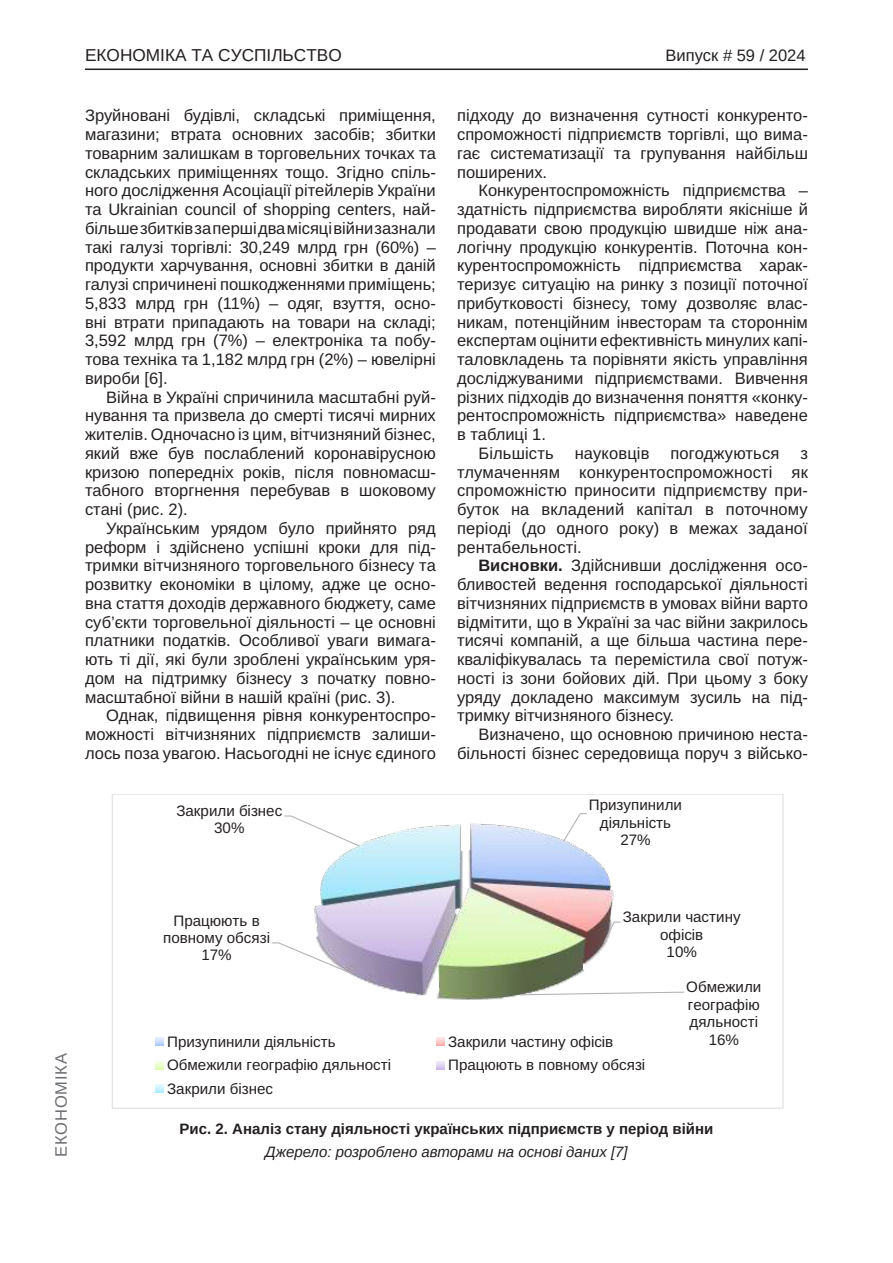
<style>
.page{position:relative;width:893px;height:1263px;background:#fff}
.page>*{position:absolute;margin:0;border:0;box-sizing:border-box;transform-origin:0 0}
.t1{font:17.25px "Arimo";color:#231f20}
.Текст_основной_G{font:16.5px/18.8px "Arimo";color:#231f20;text-align:justify}
.t2{font:16.5px "Arimo";color:#231f20}
.t3{font:16.5px "Arimo";letter-spacing:.05em;color:#6c6d70}
.t4{font:15.15px/17.4px "Arimo Roman";color:#231f20;text-align:center}
.Рисунок_N{font:700 15px "Arimo";color:#231f20}
.Джерело{font:italic 15px "Arimo";color:#231f20}
.s1{font-weight:700}
</style>
<div class="page">
<hr style="left:85px;top:69px;width:723px;height:1px;background:#231f20">
<img style="left:314px;top:823px;width:300px;height:177px">
<svg style="left:562px;top:813px;width:26px;height:29px"></svg>
<svg style="left:603px;top:921px;width:18px;height:23px"></svg>
<svg style="left:519px;top:991px;width:165px;height:5px"></svg>
<svg style="left:272px;top:942px;width:81px;height:33px"></svg>
<svg style="left:284px;top:815px;width:77px;height:32px"></svg>
<svg style="left:156px;top:1038px;width:8px;height:8px"></svg>
<svg style="left:437px;top:1038px;width:8px;height:8px"></svg>
<svg style="left:156px;top:1061px;width:8px;height:8px"></svg>
<svg style="left:437px;top:1061px;width:8px;height:8px"></svg>
<svg style="left:156px;top:1085px;width:8px;height:8px"></svg>
<p class="t1" style="left:85px;top:45px;width:258px">ЕКОНОМІКА ТА СУСПІЛЬСТВО</p>
<p class="t2" style="left:665px;top:46px;width:142px">Випуск # 59 / 2024</p>
<p class="Текст_основной_G" style="left:85px;top:106px;width:352px">Зруйновані будівлі, складські приміщення, магазини; втрата основних засобів; збитки товарним залишкам в торговельних точках та складських приміщеннях тощо. Згідно спіль&shy;ного дослідження Асоціації рітейлерів України та Ukrainian council of shopping centers, най&shy;більше збитків за перші два місяці війни зазнали такі галузі торгівлі: 30,249 млрд грн (60%) – продукти харчування, основні збитки в даній галузі спричинені пошкодженнями приміщень; 5,833 млрд грн (11%) – одяг, взуття, осно&shy;вні втрати припадають на товари на складі; 3,592 млрд грн (7%) – електроніка та побу&shy;това техніка та 1,182 млрд грн (2%) – ювелірні вироби [6].</p>
<p class="Текст_основной_G" style="left:85px;top:388px;width:352px;text-indent:21px">Війна в Україні спричинила масштабні руй&shy;нування та призвела до смерті тисячі мирних жителів. Одночасно із цим, вітчизняний бізнес, який вже був послаблений коронавірусною кризою попередніх років, після повномасш&shy;табного вторгнення перебував в шоковому стані (рис. 2).</p>
<p class="Текст_основной_G" style="left:85px;top:519px;width:352px;text-indent:21px">Українським урядом було прийнято ряд реформ і здійснено успішні кроки для під&shy;тримки вітчизняного торговельного бізнесу та розвитку економіки в цілому, адже це осно&shy;вна стаття доходів державного бюджету, саме суб’єкти торговельної діяльності – це основні платники податків. Особливої уваги вимага&shy;ють ті дії, які були зроблені українським уря&shy;дом на підтримку бізнесу з початку повно&shy;масштабної війни в нашій країні (рис. 3).</p>
<p class="Текст_основной_G" style="left:85px;top:706px;width:352px;text-indent:21px">Однак, підвищення рівня конкурентоспро&shy;можності вітчизняних підприємств залиши&shy;лось поза увагою. Насьогодні не існує єдиного</p>
<p class="t4" style="left:176px;top:802px;width:107px">Закрили бізнес<br>30%</p>
<p class="Текст_основной_G" style="left:457px;top:106px;width:352px">підходу до визначення сутності конкуренто&shy;спроможності підприємств торгівлі, що вима&shy;гає систематизації та групування найбільш поширених.</p>
<p class="Текст_основной_G" style="left:457px;top:181px;width:352px;text-indent:21px">Конкурентоспроможність підприємства – здатність підприємства виробляти якісніше й продавати свою продукцію швидше ніж ана&shy;логічну продукцію конкурентів. Поточна кон&shy;курентоспроможність підприємства харак&shy;теризує ситуацію на ринку з позиції поточної прибутковості бізнесу, тому дозволяє влас&shy;никам, потенційним інвесторам та стороннім експертам оцінити ефективність минулих капі&shy;таловкладень та порівняти якість управління досліджуваними підприємствами. Вивчення різних підходів до визначення поняття «конку&shy;рентоспроможність підприємства» наведене в таблиці 1.</p>
<p class="Текст_основной_G" style="left:478px;top:444px;width:77px">Більшість</p>
<p class="Текст_основной_G" style="left:575px;top:444px;width:76px">науковців</p>
<p class="Текст_основной_G" style="left:670px;top:444px;width:110px">погоджуються</p>
<p class="Текст_основной_G" style="left:457px;top:444px;width:352px;text-indent:343px">з тлумаченням конкурентоспроможності як спроможністю приносити підприємству при&shy;буток на вкладений капітал в поточному періоді (до одного року) в межах заданої рентабельності.</p>
<p class="Текст_основной_G" style="left:457px;top:556px;width:352px;text-indent:21px"><span class="s1">Висновки.</span> Здійснивши дослідження осо&shy;бливостей ведення господарської діяльності вітчизняних підприємств в умовах війни варто відмітити, що в Україні за час війни закрилось тисячі компаній, а ще більша частина пере&shy;кваліфікувалась та перемістила свої потуж&shy;ності із зони бойових дій. При цьому з боку уряду докладено максимум зусиль на під&shy;тримку вітчизняного бізнесу.</p>
<p class="Текст_основной_G" style="left:457px;top:725px;width:352px;text-align:right">Визначено, що основною причиною неста&shy;більності бізнес середовища поруч з військо-</p>
<p class="t4" style="left:589px;top:797px;width:95px">Призупинили діяльність<br>27%</p>
<p class="t3" style="left:52px;top:1157px;width:105px;rotate:-90deg">ЕКОНОМІКА</p>
<p class="t4" style="left:623px;top:908px;width:119px">Закрили частину офісів<br>10%</p>
<p class="t4" style="left:686px;top:978px;width:77px">Обмежили географію дяльності<br>16%</p>
<p class="t4" style="left:163px;top:912px;width:108px">Працюють в повному обсязі<br>17%</p>
<p class="t4" style="left:167px;top:1033px;width:170px">Призупинили діяльність</p>
<p class="t4" style="left:448px;top:1033px;width:167px">Закрили частину офісів</p>
<p class="t4" style="left:167px;top:1056px;width:225px">Обмежили географію дяльності</p>
<p class="t4" style="left:448px;top:1056px;width:199px">Працюють в повному обсязі</p>
<p class="t4" style="left:167px;top:1080px;width:107px">Закрили бізнес</p>
<p class="Рисунок_N" style="left:180px;top:1118px;width:535px">Рис. 2. Аналіз стану діяльності українських підприємств у період війни</p>
<p class="Джерело" style="left:265px;top:1141px;width:364px">Джерело: розроблено авторами на основі даних [7]</p>
</div>
